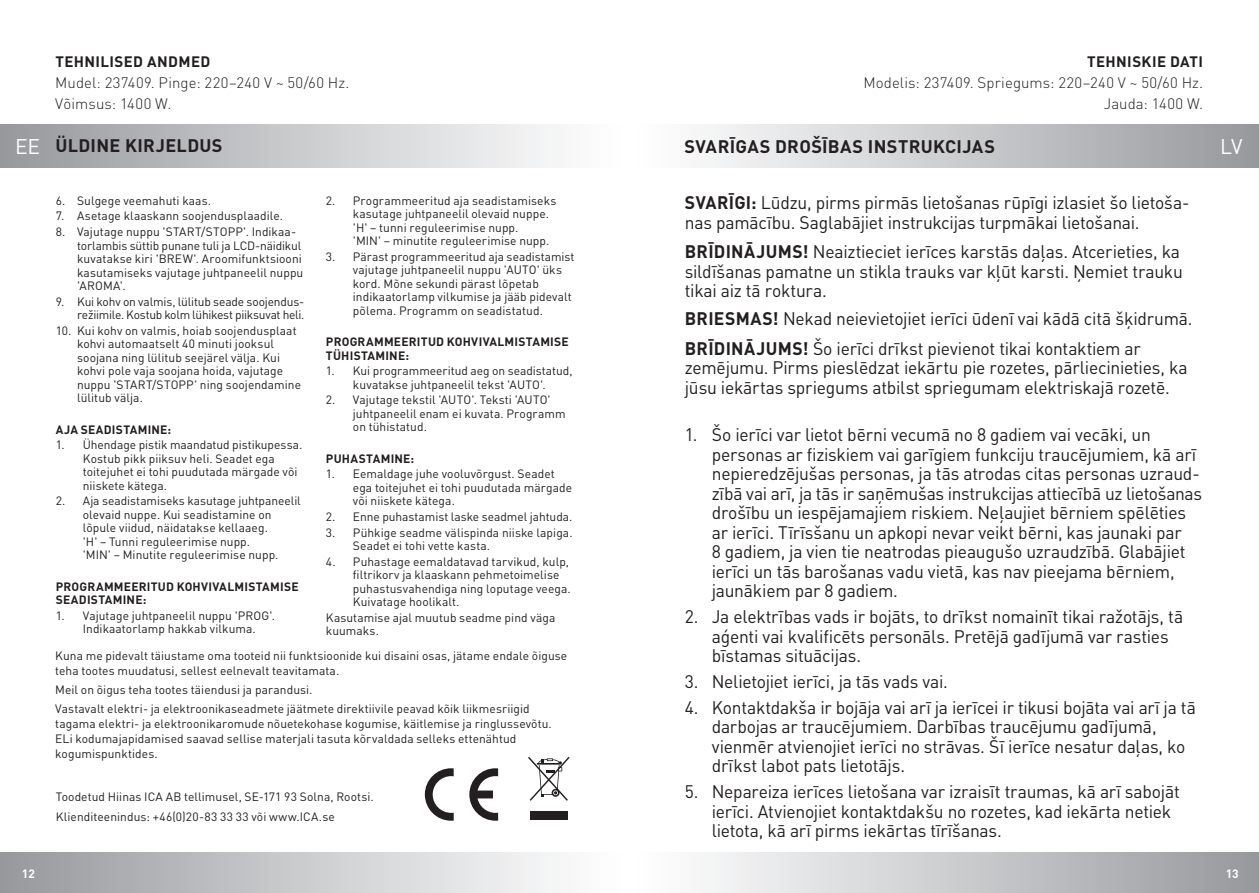
<style>
.page{position:relative;width:1259px;height:893px;background:#fff}
.page>*{position:absolute;margin:0;border:0;box-sizing:border-box;transform-origin:0 0}
.t1{font:21px "DIN Pro";color:#fff}
.t2{font:18px/19.5px "DIN Pro";letter-spacing:-.015em;color:#231f20}
.t3{font:700 18px "DIN Pro";letter-spacing:.02em;color:#231f20}
.t4{font:300 15px/21px "DIN Pro";letter-spacing:.01em;color:#231f20;text-align:right}
.t5{font:700 15px "DIN Pro";letter-spacing:.025em;color:#231f20}
.t6{font:12px/13.5px "DIN Pro";letter-spacing:.005em;color:#231f20}
.t7{font:700 12px/13.5px "DIN Pro";letter-spacing:.02em;color:#231f20}
.t8{font:12px/13.5px "DIN Pro";letter-spacing:-.015em;color:#231f20;text-align:right}
.t9{font:700 12px "DIN Pro";color:#fff}
.s1{font-weight:700}
</style>
<div class="page">
<div style="left:629px;top:852px;width:630px;height:41px;background:linear-gradient(to right,#fff,#989a9e)"></div>
<div style="left:629px;top:125px;width:630px;height:42px;background:linear-gradient(to right,#fff,#989a9e)"></div>
<div style="left:0;top:852px;width:629px;height:41px;background:linear-gradient(to right,#98999d,#fff)"></div>
<div style="left:0;top:125px;width:629px;height:42px;background:linear-gradient(to right,#98999e,#fff)"></div>
<svg style="left:425px;top:768px;width:29px;height:53px"></svg>
<svg style="left:469px;top:768px;width:29px;height:53px"></svg>
<div style="left:530px;top:811px;width:37px;height:8px;background:#231f20"></div>
<svg style="left:528px;top:756px;width:42px;height:45px"></svg>
<p class="t5" style="left:55px;top:51px;width:157px">TEHNILISED ANDMED</p>
<p class="t4" style="left:55px;top:71px;width:296px;text-align:left">Mudel: 237409. Pinge: 220–240 V ~ 50/60 Hz.<br>Võimsus: 1400 W.</p>
<p class="t5" style="left:1087px;top:51px;width:117px">TEHNISKIE DATI</p>
<p class="t4" style="left:863px;top:71px;width:341px">Modelis: 237409. Spriegums: 220–240 V ~ 50/60 Hz.<br>Jauda: 1400 W.</p>
<h2 class="t3" style="left:55px;top:134px;width:169px">ÜLDINE KIRJELDUS</h2>
<h1 class="t1" style="left:15px;top:132px;width:27px">EE</h1>
<h2 class="t3" style="left:684px;top:135px;width:312px">SVARĪGAS DROŠĪBAS INSTRUKCIJAS</h2>
<h1 class="t1" style="left:1220px;top:132px;width:24px">LV</h1>
<h2 class="t2" style="left:685px;top:192px;width:506px"><span class="s1">SVARĪGI:</span> Lūdzu, pirms pirmās lietošanas rūpīgi izlasiet šo lietoša&shy;nas pamācību. Saglabājiet instrukcijas turpmākai lietošanai.</h2>
<h2 class="t2" style="left:685px;top:241px;width:499px"><span class="s1">BRĪDINĀJUMS!</span> Neaiztieciet ierīces karstās daļas. Atcerieties, ka sildīšanas pamatne un stikla trauks var kļūt karsti. Ņemiet trauku tikai aiz tā roktura.</h2>
<h2 class="t2" style="left:685px;top:303px;width:509px;line-height:29.5px"><span class="s1">BRIESMAS!</span> Nekad neievietojiet ierīci ūdenī vai kādā citā šķidrumā.<br><span class="s1">BRĪDINĀJUMS!</span> Šo ierīci drīkst pievienot tikai kontaktiem ar</h2>
<h2 class="t2" style="left:685px;top:357px;width:504px">zemējumu. Pirms pieslēdzat iekārtu pie rozetes, pārliecinieties, ka jūsu iekārtas spriegums atbilst spriegumam elektriskajā rozetē.</h2>
<p class="t2" style="left:712px;top:424px;width:492px;text-indent:-27px">1. Šo ierīci var lietot bērni vecumā no 8 gadiem vai vecāki, un personas ar fiziskiem vai garīgiem funkciju traucējumiem, kā arī nepieredzējušas personas, ja tās atrodas citas personas uzraud&shy;zībā vai arī, ja tās ir saņēmušas instrukcijas attiecībā uz lietošanas drošību un iespējamajiem riskiem. Neļaujiet bērniem spēlēties ar ierīci. Tīrīsšanu un apkopi nevar veikt bērni, kas jaunaki par<br>8 gadiem, ja vien tie neatrodas pieaugušo uzraudzībā. Glabājiet ierīci un tās barošanas vadu vietā, kas nav pieejama bērniem, jaunākiem par 8 gadiem.</p>
<h2 class="t2" style="left:712px;top:606px;width:473px;text-indent:-27px">2. Ja elektrības vads ir bojāts, to drīkst nomainīt tikai ražotājs, tā aģenti vai kvalificēts personāls. Pretējā gadījumā var rasties bīstamas situācijas.</h2>
<h2 class="t2" style="left:685px;top:671px;width:265px">3. Nelietojiet ierīci, ja tās vads vai.</h2>
<h2 class="t2" style="left:712px;top:697px;width:485px;text-indent:-27px">4. Kontaktdakša ir bojāja vai arī ja ierīcei ir tikusi bojāta vai arī ja tā darbojas ar traucējumiem. Darbības traucējumu gadījumā, vienmēr atvienojiet ierīci no strāvas. Šī ierīce nesatur daļas, ko drīkst labot pats lietotājs.</h2>
<h2 class="t2" style="left:712px;top:781px;width:469px;text-indent:-27px">5. Nepareiza ierīces lietošana var izraisīt traumas, kā arī sabojāt ierīci. Atvienojiet kontaktdakšu no rozetes, kad iekārta netiek lietota, kā arī pirms iekārtas tīrīšanas.</h2>
<p class="t6" style="left:353px;top:193px;width:205px;text-indent:-27px">2. Programmeeritud aja seadistamiseks kasutage juhtpaneelil olevaid nuppe. 'H' – tunni reguleerimise nupp.<br>'MIN' – minutite reguleerimise nupp.</p>
<p class="t6" style="left:353px;top:249px;width:223px;text-indent:-27px">3. Pärast programmeeritud aja seadistamist vajutage juhtpaneelil nuppu 'AUTO' üks kord. Mõne sekundi pärast lõpetab indikaatorlamp vilkumise ja jääb pidevalt põlema. Programm on seadistatud.</p>
<p class="t7" style="left:326px;top:335px;width:244px">PROGRAMMEERITUD KOHVIVALMISTAMISE<br>TÜHISTAMINE:</p>
<p class="t6" style="left:326px;top:364px;width:248px;text-align:center">1. Kui programmeeritud aeg on seadistatud, kuvatakse juhtpaneelil tekst 'AUTO'.</p>
<p class="t6" style="left:353px;top:393px;width:214px;text-indent:-27px">2. Vajutage tekstil 'AUTO'. Teksti 'AUTO' juhtpaneelil enam ei kuvata. Programm on tühistatud.</p>
<p class="t7" style="left:326px;top:451px;width:90px">PUHASTAMINE:</p>
<p class="t6" style="left:353px;top:467px;width:221px;text-indent:-27px">1. Eemaldage juhe vooluvõrgust. Seadet ega toitejuhet ei tohi puudutada märgade või niiskete kätega.</p>
<p class="t6" style="left:326px;top:509px;width:248px">2. Enne puhastamist laske seadmel jahtuda.</p>
<p class="t6" style="left:353px;top:525px;width:221px;text-indent:-27px">3. Pühkige seadme välispinda niiske lapiga.<br>Seadet ei tohi vette kasta.</p>
<p class="t6" style="left:353px;top:554px;width:219px;text-indent:-27px">4. Puhastage eemaldatavad tarvikud, kulp, filtrikorv ja klaaskann pehmetoimelise puhastusvahendiga ning loputage veega.<br>Kuivatage hoolikalt.</p>
<p class="t6" style="left:326px;top:610px;width:231px">Kasutamise ajal muutub seadme pind väga kuumaks.</p>
<p class="t6" style="left:56px;top:193px;width:157px">6. Sulgege veemahuti kaas.</p>
<p class="t6" style="left:56px;top:209px;width:229px">7. Asetage klaaskann soojendusplaadile.</p>
<p class="t6" style="left:77px;top:224px;width:228px;text-indent:-21px">8. Vajutage nuppu 'START/STOPP'. Indikaa&shy;torlambis süttib punane tuli ja LCD-näidikul kuvatakse kiri 'BREW'. Aroomifunktsiooni kasutamiseks vajutage juhtpaneelil nuppu 'AROMA'.</p>
<p class="t8" style="left:56px;top:294px;width:250px">9. Kui kohv on valmis, lülitub seade soojendus&shy;režiimile. Kostub kolm lühikest piiksuvat heli.</p>
<p class="t6" style="left:77px;top:323px;width:225px;text-indent:-21px">10. Kui kohv on valmis, hoiab soojendusplaat kohvi automaatselt 40 minuti jooksul soojana ning lülitub seejärel välja. Kui kohvi pole vaja soojana hoida, vajutage nuppu 'START/STOPP' ning soojendamine lülitub välja.</p>
<p class="t7" style="left:56px;top:422px;width:117px">AJA SEADISTAMINE:</p>
<p class="t6" style="left:83px;top:438px;width:221px;text-indent:-27px">1. Ühendage pistik maandatud pistikupessa.<br>Kostub pikk piiksuv heli. Seadet ega toitejuhet ei tohi puudutada märgade või niiskete kätega.</p>
<p class="t6" style="left:83px;top:494px;width:220px;text-indent:-27px">2. Aja seadistamiseks kasutage juhtpaneelil olevaid nuppe. Kui seadistamine on lõpule viidud, näidatakse kellaaeg.<br>'H' – Tunni reguleerimise nupp.<br>'MIN' – Minutite reguleerimise nupp.</p>
<p class="t7" style="left:56px;top:579px;width:244px">PROGRAMMEERITUD KOHVIVALMISTAMISE<br>SEADISTAMINE:</p>
<p class="t6" style="left:83px;top:608px;width:194px;text-indent:-27px">1. Vajutage juhtpaneelil nuppu 'PROG'.<br>Indikaatorlamp hakkab vilkuma.</p>
<p class="t6" style="left:55px;top:647px;width:513px;line-height:15px">Kuna me pidevalt täiustame oma tooteid nii funktsioonide kui disaini osas, jätame endale õiguse teha tootes muudatusi, sellest eelnevalt teavitamata.</p>
<p class="t6" style="left:55px;top:680px;width:476px;line-height:19.2px">Meil on õigus teha tootes täiendusi ja parandusi.<br>Vastavalt elektri- ja elektroonikaseadmete jäätmete direktiivile peavad kõik liikmesriigid</p>
<p class="t6" style="left:55px;top:716px;width:498px;line-height:15px">tagama elektri- ja elektroonikaromude nõuetekohase kogumise, käitlemise ja ringlussevõtu.<br>ELi kodumajapidamised saavad sellise materjali tasuta kõrvaldada selleks ettenähtud kogumispunktides.</p>
<p class="t6" style="left:56px;top:787px;width:319px;line-height:19.2px">Toodetud Hiinas ICA AB tellimusel, SE-171 93 Solna, Rootsi.<br>Klienditeenindus: +46(0)20-83 33 33 või www.ICA.se</p>
<p class="t9" style="left:22px;top:865px;width:15px">12</p>
<p class="t9" style="left:1225px;top:865px;width:15px">13</p>
</div>
